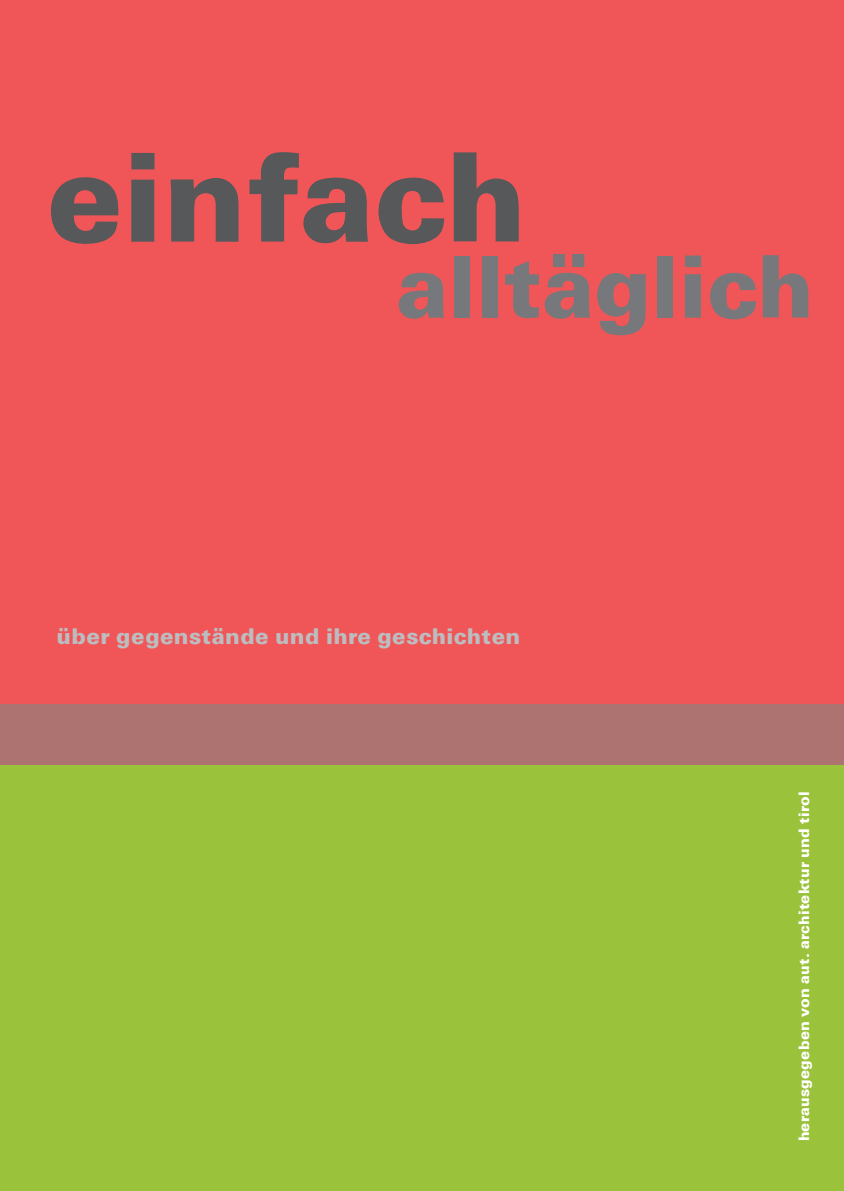
<style>
.page{position:relative;width:844px;height:1191px;background:#fff}
.page>*{position:absolute;margin:0;border:0;box-sizing:border-box;transform-origin:0 0}
.t1{font:900 126.52px "Univers BQ";color:#57585a}
.t2{font:900 88.55px "Univers BQ";color:#76787b}
.t3{font:900 22.4px "Univers BQ";letter-spacing:.015em;color:#bcbdc0}
.t4{font:900 14.88px "Univers BQ";letter-spacing:.015em;color:#fff}
</style>
<div class="page">
<div style="left:0;top:765px;width:843px;height:426px;background:#9ac23b"></div>
<div style="left:0;top:0;width:843px;height:704px;background:#f05657"></div>
<div style="left:0;top:704px;width:843px;height:61px;background:#ac7371"></div>
<h1 class="t1" style="left:47px;top:128px;width:482px">einfach</h1>
<h2 class="t2" style="left:396px;top:238px;width:419px">alltäglich</h2>
<h3 class="t3" style="left:57px;top:624px;width:465px">über gegenstände und ihre geschichten</h3>
<p class="t4" style="left:795px;top:1141px;width:351px;rotate:-90deg">herausgegeben von aut. architektur und tirol</p>
</div>
